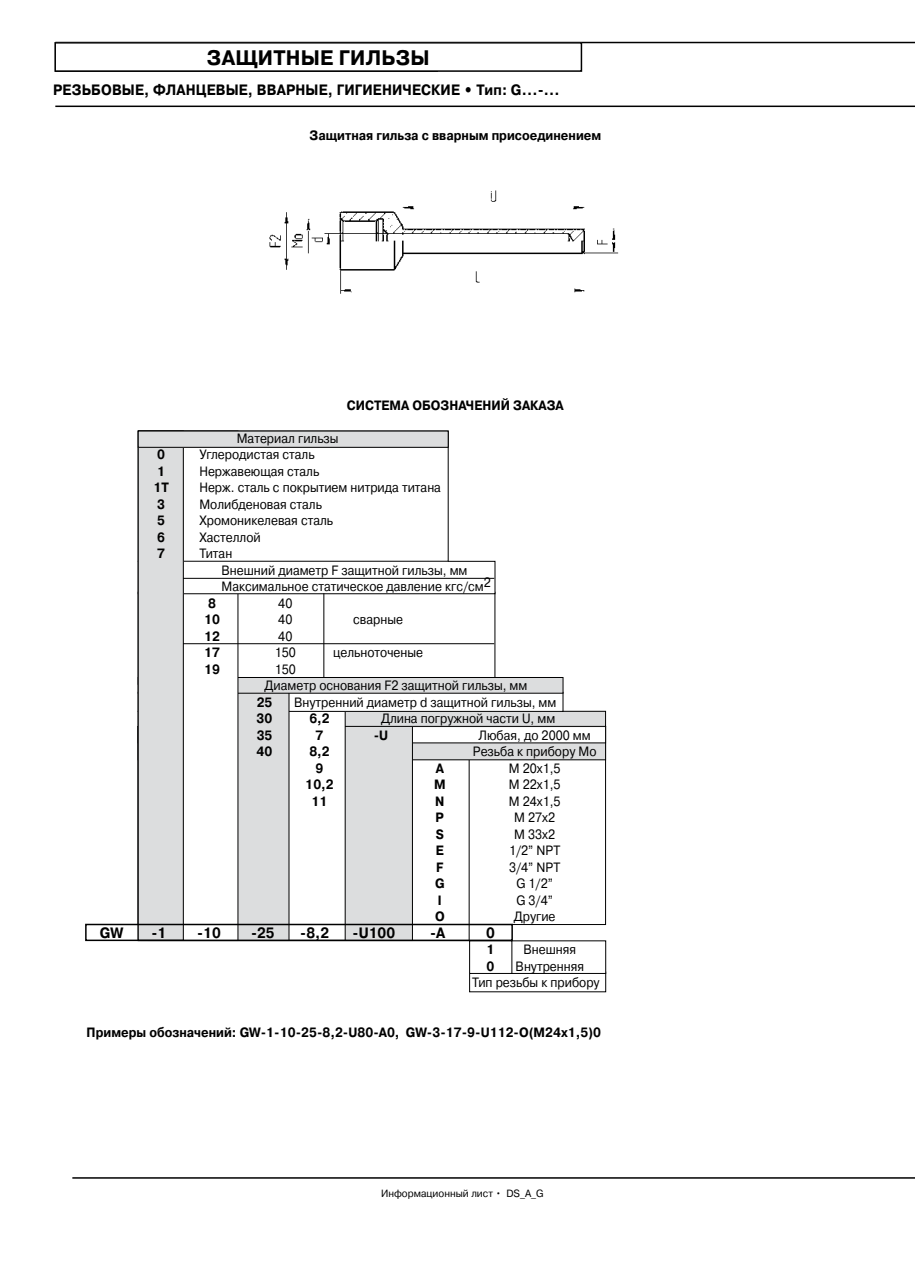
<style>
.page{position:relative;width:915px;height:1263px;background:#fff}
.page>*{position:absolute;margin:0;border:0;box-sizing:border-box;transform-origin:0 0}
.t1{font:700 21px "Pragmatica C";letter-spacing:.01em;color:#000;scale:.95 1}
.t2{font:700 15px "Pragmatica C";letter-spacing:.01em;color:#000;scale:.9 1}
.t3{font:13.5px/16.5px "Pragmatica C";color:#000;scale:.9 1}
.t4{font:700 13.5px "Pragmatica C";color:#000;scale:.9 1}
.t5{font:10.5px "Pragmatica C";color:#000;scale:.95 1}
</style>
<div class="page">
<hr style="left:55px;top:42px;width:859px;height:1px;background:#000">
<hr style="left:55px;top:106px;width:859px;height:1px;background:#000">
<hr style="left:72px;top:1177px;width:842px;height:2px;background:#000">
<div style="left:54px;top:42px;width:528px;height:30px;border:2px solid #000"></div>
<div style="left:138px;top:726px;width:467px;height:34px;background:#dcddde"></div>
<div style="left:138px;top:726px;width:467px;height:17px;background:#fff"></div>
<div style="left:148px;top:725px;width:264px;height:215px;background:#dcddde"></div>
<div style="left:469px;top:940px;width:137px;height:34px;border:1px solid #000"></div>
<div style="left:469px;top:940px;width:43px;height:34px;border:1px solid #000"></div>
<div style="left:138px;top:711px;width:467px;height:15px;background:#dcddde"></div>
<div style="left:138px;top:711px;width:467px;height:16px;border:1px solid #000"></div>
<div style="left:140px;top:706px;width:205px;height:234px;background:#fff"></div>
<div style="left:138px;top:692px;width:425px;height:20px;border:1px solid #000"></div>
<div style="left:141px;top:689px;width:148px;height:251px;background:#dcddde"></div>
<div style="left:138px;top:677px;width:425px;height:16px;background:#dcddde"></div>
<div style="left:138px;top:677px;width:425px;height:16px;border:1px solid #000"></div>
<div style="left:138px;top:431px;width:100px;height:509px;background:#fff"></div>
<div style="left:138px;top:431px;width:45px;height:509px;background:#dcddde"></div>
<div style="left:138px;top:431px;width:46px;height:510px;border:1px solid #000"></div>
<div style="left:138px;top:431px;width:310px;height:16px;background:#dcddde"></div>
<div style="left:138px;top:431px;width:310px;height:17px;border:1px solid #000"></div>
<div style="left:85px;top:924px;width:427px;height:17px;border:2px solid #000"></div>
<hr style="left:323px;top:593px;width:1px;height:84px;background:#000">
<hr style="left:183px;top:643px;width:311px;height:1px;background:#000">
<hr style="left:183px;top:578px;width:311px;height:1px;background:#000">
<img style="left:269px;top:190px;width:350px;height:104px">
<h1 class="t1" style="left:175px;top:46px;width:132px">АКСЕССУАР</h1>
<p class="t2" style="left:53px;top:81px;width:564px">РЕЗЬБОВЫЕ, ФЛАНЦЕВЫЕ, ВВАРНЫЕ, ГИГИЕНИЧЕСКИЕ • Тип: G...-...</p>
<h1 class="t1" style="left:207px;top:46px;width:236px">ЗАЩИТНЫЕ ГИЛЬЗЫ</h1>
<p class="t4" style="left:309px;top:127px;width:325px">Защитная гильза с вварным присоединением</p>
<p class="t3" style="left:237px;top:430px;width:115px">Материал гильзы</p>
<p class="t4" style="left:347px;top:397px;width:242px">СИСТЕМА ОБОЗНАЧЕНИЙ ЗАКАЗА</p>
<p class="t4" style="left:157px;top:447px;width:10px">0</p>
<p class="t3" style="left:199px;top:446px;width:129px">Углеродистая сталь</p>
<p class="t4" style="left:157px;top:463px;width:10px">1</p>
<p class="t3" style="left:199px;top:463px;width:135px">Нержавеющая сталь</p>
<p class="t4" style="left:153px;top:480px;width:19px">1T</p>
<p class="t3" style="left:199px;top:479px;width:270px">Нерж. сталь с покрытием нитрида титана</p>
<p class="t4" style="left:157px;top:496px;width:10px">3</p>
<p class="t3" style="left:199px;top:496px;width:138px">Молибденовая сталь</p>
<p class="t4" style="left:157px;top:513px;width:10px">5</p>
<p class="t3" style="left:199px;top:512px;width:150px">Хромоникелевая сталь</p>
<p class="t4" style="left:157px;top:529px;width:10px">6</p>
<p class="t3" style="left:199px;top:529px;width:70px">Хастеллой</p>
<p class="t4" style="left:157px;top:546px;width:10px">7</p>
<p class="t3" style="left:221px;top:545px;width:300px;text-indent:-22px">Титан<br>Внешний диаметр F защитной гильзы, мм<br>Максимальное статическое давление кгс/см2</p>
<p class="t4" style="left:208px;top:595px;width:10px">8</p>
<p class="t3" style="left:278px;top:595px;width:17px">40</p>
<p class="t4" style="left:204px;top:612px;width:19px">10</p>
<p class="t3" style="left:278px;top:611px;width:17px">40</p>
<p class="t3" style="left:353px;top:611px;width:57px">сварные</p>
<p class="t4" style="left:204px;top:628px;width:19px">12</p>
<p class="t3" style="left:278px;top:628px;width:17px">40</p>
<p class="t4" style="left:204px;top:645px;width:19px">17</p>
<p class="t3" style="left:275px;top:644px;width:25px">150</p>
<p class="t3" style="left:333px;top:644px;width:101px">цельноточеные</p>
<p class="t4" style="left:204px;top:661px;width:19px">19</p>
<p class="t3" style="left:264px;top:661px;width:293px;text-indent:10px">150<br>Диаметр основания F2 защитной гильзы, мм</p>
<p class="t4" style="left:256px;top:694px;width:19px">25</p>
<p class="t3" style="left:294px;top:694px;width:293px">Внутренний диаметр d защитной гильзы, мм</p>
<p class="t4" style="left:256px;top:711px;width:19px">30</p>
<p class="t4" style="left:309px;top:711px;width:24px">6,2</p>
<p class="t3" style="left:381px;top:710px;width:195px">Длина погружной части U, мм</p>
<p class="t4" style="left:256px;top:727px;width:19px">35</p>
<p class="t4" style="left:315px;top:727px;width:10px">7</p>
<p class="t4" style="left:373px;top:727px;width:18px">-U</p>
<p class="t3" style="left:478px;top:727px;width:126px">Любая, до 2000 мм</p>
<p class="t4" style="left:256px;top:744px;width:19px">40</p>
<p class="t4" style="left:309px;top:744px;width:24px">8,2</p>
<p class="t3" style="left:473px;top:743px;width:139px">Резьба к прибору Mo</p>
<p class="t4" style="left:315px;top:760px;width:10px">9</p>
<p class="t4" style="left:435px;top:760px;width:11px">A</p>
<p class="t3" style="left:508px;top:760px;width:59px">М 20х1,5</p>
<p class="t4" style="left:305px;top:777px;width:33px">10,2</p>
<p class="t4" style="left:434px;top:777px;width:14px">M</p>
<p class="t3" style="left:508px;top:776px;width:59px">М 22х1,5</p>
<p class="t4" style="left:311px;top:793px;width:19px">11</p>
<p class="t4" style="left:435px;top:793px;width:12px">N</p>
<p class="t3" style="left:508px;top:793px;width:59px">М 24х1,5</p>
<p class="t4" style="left:435px;top:810px;width:11px">P</p>
<p class="t3" style="left:514px;top:809px;width:47px">М 27х2</p>
<p class="t4" style="left:435px;top:826px;width:11px">S</p>
<p class="t3" style="left:514px;top:826px;width:47px">М 33х2</p>
<p class="t4" style="left:435px;top:843px;width:10px">E</p>
<p class="t3" style="left:509px;top:842px;width:58px">1/2” NPT</p>
<p class="t4" style="left:436px;top:859px;width:10px">F</p>
<p class="t3" style="left:509px;top:859px;width:58px">3/4” NPT</p>
<p class="t4" style="left:435px;top:876px;width:12px">G</p>
<p class="t3" style="left:516px;top:875px;width:42px">G 1/2”</p>
<p class="t4" style="left:438px;top:892px;width:6px">I</p>
<p class="t3" style="left:516px;top:892px;width:42px">G 3/4”</p>
<p class="t4" style="left:435px;top:909px;width:12px">O</p>
<p class="t3" style="left:513px;top:908px;width:48px">Другие</p>
<p class="t2" style="left:100px;top:924px;width:28px">GW</p>
<p class="t2" style="left:151px;top:924px;width:18px">-1</p>
<p class="t2" style="left:197px;top:924px;width:28px">-10</p>
<p class="t2" style="left:251px;top:924px;width:28px">-25</p>
<p class="t2" style="left:300px;top:924px;width:34px">-8,2</p>
<p class="t2" style="left:352px;top:924px;width:49px">-U100</p>
<p class="t2" style="left:430px;top:924px;width:18px">-A</p>
<p class="t2" style="left:486px;top:924px;width:11px">0</p>
<p class="t4" style="left:486px;top:942px;width:10px">1</p>
<p class="t3" style="left:523px;top:941px;width:60px">Внешняя</p>
<p class="t4" style="left:486px;top:958px;width:10px">0</p>
<p class="t3" style="left:472px;top:958px;width:143px;text-indent:44px">Внутренняя<br>Тип резьбы к прибору</p>
<p class="t4" style="left:87px;top:1024px;width:573px">Примеры обозначений: GW-1-10-25-8,2-U80-A0, GW-3-17-9-U112-O(М24х1,5)0</p>
<p class="t5" style="left:381px;top:1187px;width:172px">Информационный лист • DS_A_G</p>
</div>
